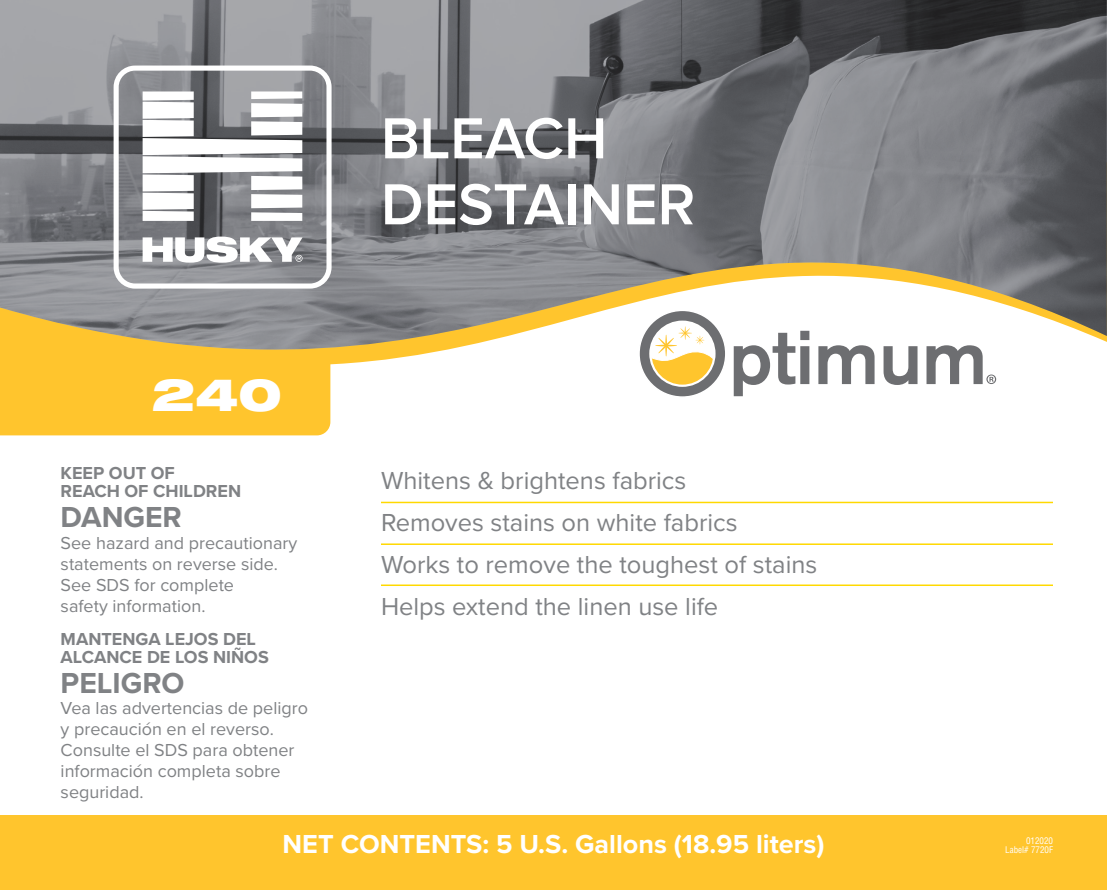
<style>
.page{position:relative;width:1107px;height:891px;background:#fff}
.page>*{position:absolute;margin:0;border:0;box-sizing:border-box;transform-origin:0 0}
.t1{font:700 74.85px "Akzidenz Grotesk";color:#6d6e71}
.t2{font:600 60px "Proxima Nova";color:#fff}
.t3{font:900 expanded 45px "Helvetica Neue";color:#fff}
.t4{font:700 30px "Proxima Nova";color:#808285}
.t5{font:700 27px "Proxima Nova";color:#fff}
.t6{font:25.5px "Proxima Nova";color:#808285}
.t7{font:18px/21px "Proxima Nova";color:#808285}
.t8{font:700 18px/18px "Proxima Nova";color:#808285}
.t9{font:condensed 9px "Helvetica";color:#fff}
</style>
<div class="page">
<div style="left:0;top:381px;width:331px;height:55px;background:#ffc52d"></div>
<img style="left:0;top:358px;width:997px;height:23px">
<svg style="left:0;top:0;width:1107px;height:358px;background:#8e8c88"></svg>
<svg style="left:114px;top:66px;width:218px;height:223px;background:#95969a"></svg>
<svg style="left:143px;top:91px;width:159px;height:130px"></svg>
<svg style="left:143px;top:237px;width:160px;height:26px"></svg>
<div style="left:0;top:815px;width:1107px;height:75px;background:#ffc52d"></div>
<svg style="left:639px;top:310px;width:87px;height:87px;background:#838486"></svg>
<svg style="left:650px;top:322px;width:64px;height:64px"></svg>
<svg style="left:986px;top:375px;width:10px;height:9px"></svg>
<hr style="left:381px;top:502px;width:672px;height:1px;background:#ffd900">
<hr style="left:381px;top:543px;width:672px;height:2px;background:#ffd900">
<hr style="left:381px;top:585px;width:672px;height:1px;background:#ffd900">
<p class="t3" style="left:152px;top:365px;width:132px">240</p>
<p class="t8" style="left:61px;top:465px;width:182px">KEEP OUT OF<br>REACH OF CHILDREN</p>
<p class="t4" style="left:61px;top:499px;width:123px">DANGER</p>
<p class="t7" style="left:61px;top:532px;width:238px">See hazard and precautionary statements on reverse side.</p>
<p class="t7" style="left:61px;top:574px;width:175px">See SDS for complete safety information.</p>
<p class="t8" style="left:61px;top:630px;width:210px">MANTENGA LEJOS DEL<br>ALCANCE DE LOS NIÑOS</p>
<p class="t4" style="left:61px;top:665px;width:125px">PELIGRO</p>
<p class="t7" style="left:61px;top:697px;width:249px">Vea las advertencias de peligro y precaución en el reverso.</p>
<p class="t7" style="left:61px;top:739px;width:235px">Consulte el SDS para obtener información completa sobre seguridad.</p>
<p class="t2" style="left:381px;top:111px;width:228px">BLEACH</p>
<p class="t2" style="left:381px;top:177px;width:316px">DESTAINER</p>
<p class="t1" style="left:729px;top:314px;width:259px">ptimum</p>
<p class="t6" style="left:381px;top:462px;width:307px">Whitens &amp; brightens fabrics</p>
<p class="t6" style="left:381px;top:504px;width:358px">Removes stains on white fabrics</p>
<p class="t6" style="left:381px;top:546px;width:438px">Works to remove the toughest of stains</p>
<p class="t6" style="left:381px;top:588px;width:339px">Helps extend the linen use life</p>
<p class="t5" style="left:283px;top:828px;width:543px">NET CONTENTS: 5 U.S. Gallons (18.95 liters)</p>
<p class="t9" style="left:1026px;top:835px;width:28px">012020</p>
<p class="t9" style="left:1005px;top:844px;width:49px">Label# 7720F</p>
</div>
